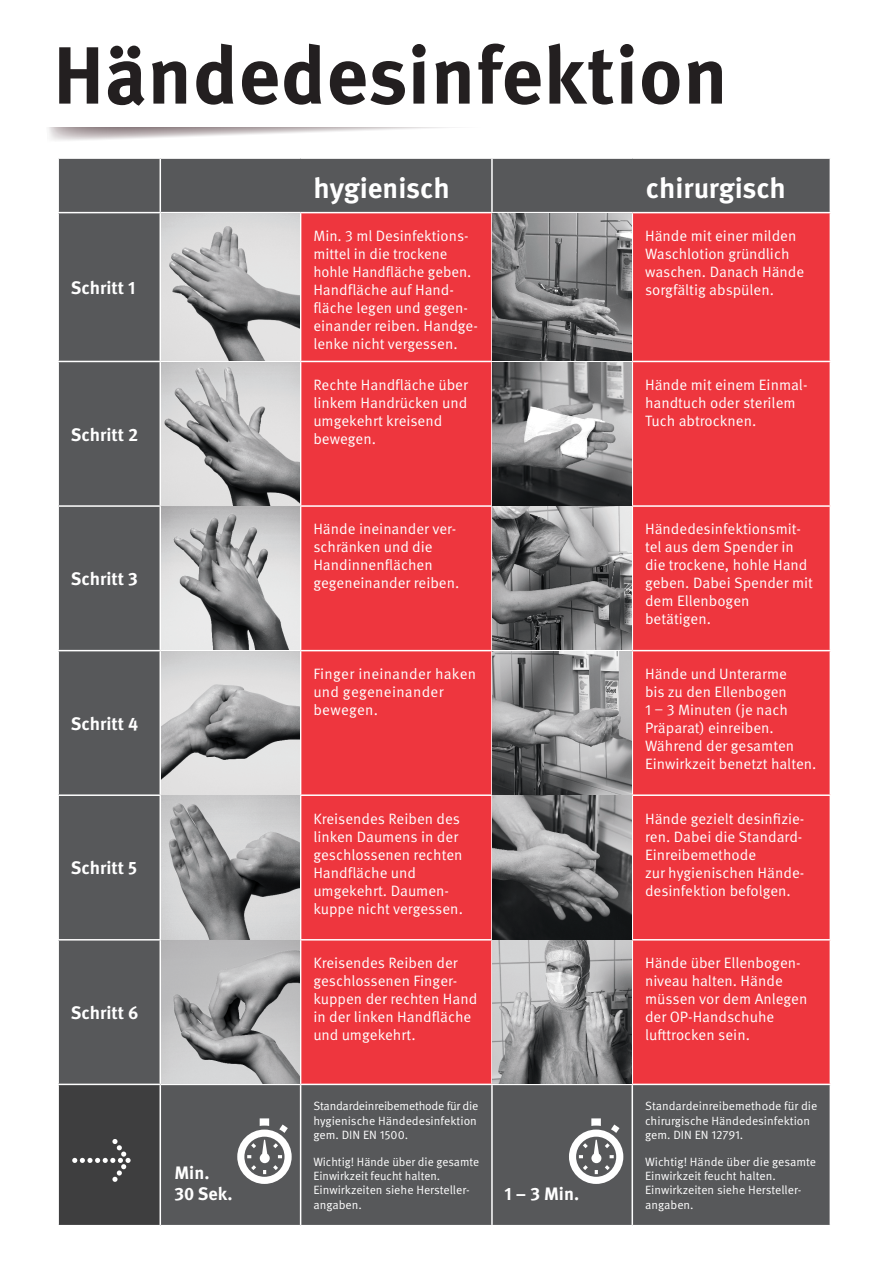
<style>
.page{position:relative;width:893px;height:1263px;background:#fff}
.page>*{position:absolute;margin:0;border:0;box-sizing:border-box;transform-origin:0 0}
.t1{font:700 81px "Meta Pro";letter-spacing:.005em;color:#231f20}
.t2{font:52.5px "Meta Pro Norm";color:#fff}
.t3{font:700 28.5px "Meta Pro";color:#fff}
.t4{font:700 18px/21.6px "Meta Pro";color:#fff}
.t5{font:15px/18px "Meta Pro Norm";color:#fff}
.t6{font:15px/18px "Meta Pro Norm";letter-spacing:.02em;color:#fff}
.t7{font:12px/14.4px "Meta Pro Norm";color:#fff}
</style>
<div class="page">
<div style="left:59px;top:159px;width:771px;height:925px;background:#57585a"></div>
<div style="left:301px;top:213px;width:190px;height:871px;background:#ee363e"></div>
<div style="left:633px;top:213px;width:197px;height:871px;background:#ee363e"></div>
<div style="left:58px;top:1084px;width:102px;height:142px;background:#3e3e3f"></div>
<div style="left:161px;top:1085px;width:669px;height:140px;background:#57585a"></div>
<div style="left:301px;top:1085px;width:330px;height:140px;background:#57585a"></div>
<hr style="left:160px;top:159px;width:1px;height:53px;background:#fff">
<hr style="left:491px;top:159px;width:2px;height:53px;background:#fff">
<hr style="left:57px;top:212px;width:103px;height:1px;background:#fff">
<hr style="left:160px;top:212px;width:141px;height:1px;background:#fff">
<hr style="left:160px;top:213px;width:1px;height:148px;background:#fff">
<hr style="left:301px;top:212px;width:191px;height:1px;background:#fff">
<hr style="left:300px;top:213px;width:1px;height:148px;background:#fff">
<hr style="left:492px;top:212px;width:140px;height:1px;background:#fff">
<hr style="left:491px;top:213px;width:2px;height:148px;background:#fff">
<hr style="left:632px;top:212px;width:199px;height:1px;background:#fff">
<hr style="left:631px;top:213px;width:2px;height:148px;background:#fff">
<hr style="left:57px;top:361px;width:103px;height:1px;background:#fff">
<hr style="left:160px;top:361px;width:141px;height:1px;background:#fff">
<hr style="left:160px;top:362px;width:1px;height:143px;background:#fff">
<hr style="left:301px;top:361px;width:191px;height:1px;background:#fff">
<hr style="left:300px;top:362px;width:1px;height:143px;background:#fff">
<hr style="left:492px;top:361px;width:140px;height:1px;background:#fff">
<hr style="left:491px;top:362px;width:2px;height:143px;background:#fff">
<hr style="left:632px;top:361px;width:199px;height:1px;background:#fff">
<hr style="left:631px;top:362px;width:2px;height:143px;background:#fff">
<hr style="left:57px;top:505px;width:103px;height:2px;background:#fff">
<hr style="left:160px;top:505px;width:141px;height:2px;background:#fff">
<hr style="left:160px;top:507px;width:1px;height:143px;background:#fff">
<hr style="left:301px;top:505px;width:191px;height:2px;background:#fff">
<hr style="left:300px;top:507px;width:1px;height:143px;background:#fff">
<hr style="left:492px;top:505px;width:140px;height:2px;background:#fff">
<hr style="left:491px;top:507px;width:2px;height:143px;background:#fff">
<hr style="left:632px;top:505px;width:199px;height:2px;background:#fff">
<hr style="left:631px;top:507px;width:2px;height:143px;background:#fff">
<hr style="left:57px;top:650px;width:103px;height:1px;background:#fff">
<hr style="left:160px;top:650px;width:141px;height:1px;background:#fff">
<hr style="left:160px;top:651px;width:1px;height:143px;background:#fff">
<hr style="left:301px;top:650px;width:191px;height:1px;background:#fff">
<hr style="left:300px;top:651px;width:1px;height:143px;background:#fff">
<hr style="left:492px;top:650px;width:140px;height:1px;background:#fff">
<hr style="left:491px;top:651px;width:2px;height:143px;background:#fff">
<hr style="left:632px;top:650px;width:199px;height:1px;background:#fff">
<hr style="left:631px;top:651px;width:2px;height:143px;background:#fff">
<hr style="left:57px;top:794px;width:103px;height:2px;background:#fff">
<hr style="left:160px;top:794px;width:141px;height:2px;background:#fff">
<hr style="left:160px;top:796px;width:1px;height:143px;background:#fff">
<hr style="left:301px;top:794px;width:191px;height:2px;background:#fff">
<hr style="left:300px;top:796px;width:1px;height:143px;background:#fff">
<hr style="left:492px;top:794px;width:140px;height:2px;background:#fff">
<hr style="left:491px;top:796px;width:2px;height:143px;background:#fff">
<hr style="left:632px;top:794px;width:199px;height:2px;background:#fff">
<hr style="left:631px;top:796px;width:2px;height:143px;background:#fff">
<hr style="left:57px;top:939px;width:103px;height:1px;background:#fff">
<hr style="left:160px;top:939px;width:141px;height:1px;background:#fff">
<hr style="left:160px;top:940px;width:1px;height:144px;background:#fff">
<hr style="left:301px;top:939px;width:191px;height:1px;background:#fff">
<hr style="left:300px;top:940px;width:1px;height:144px;background:#fff">
<hr style="left:492px;top:939px;width:140px;height:1px;background:#fff">
<hr style="left:491px;top:940px;width:2px;height:144px;background:#fff">
<hr style="left:632px;top:939px;width:199px;height:1px;background:#fff">
<hr style="left:631px;top:940px;width:2px;height:144px;background:#fff">
<hr style="left:57px;top:1084px;width:103px;height:1px;background:#fff">
<hr style="left:57px;top:1085px;width:2px;height:140px;background:#fff">
<hr style="left:300px;top:1085px;width:1px;height:140px;background:#fff">
<hr style="left:491px;top:1085px;width:2px;height:140px;background:#fff">
<hr style="left:631px;top:1085px;width:2px;height:140px;background:#fff">
<hr style="left:57px;top:1225px;width:103px;height:1px;background:#fff">
<img style="left:161px;top:213px;width:139px;height:148px">
<img style="left:493px;top:213px;width:138px;height:148px">
<svg style="left:161px;top:362px;width:139px;height:143px;background:#b5b5b6"></svg>
<svg style="left:493px;top:362px;width:138px;height:143px;background:#7d7e7f"></svg>
<img style="left:161px;top:507px;width:139px;height:143px">
<img style="left:493px;top:507px;width:138px;height:143px">
<svg style="left:161px;top:651px;width:139px;height:143px;background:#b9b9ba"></svg>
<svg style="left:493px;top:651px;width:138px;height:143px;background:#8a8b8c"></svg>
<img style="left:161px;top:796px;width:139px;height:144px">
<img style="left:493px;top:796px;width:138px;height:144px">
<svg style="left:161px;top:940px;width:139px;height:144px;background:#a9a9ab"></svg>
<svg style="left:493px;top:940px;width:138px;height:144px;background:#9b9c9d"></svg>
<svg style="left:237px;top:1118px;width:55px;height:66px"></svg>
<svg style="left:569px;top:1118px;width:54px;height:66px"></svg>
<h1 class="t1" style="left:53px;top:12px;width:676px">Händedesinfektion</h1>
<p class="t4" style="left:71px;top:276px;width:66px">Schritt 1</p>
<p class="t4" style="left:71px;top:422px;width:69px">Schritt 2</p>
<p class="t4" style="left:71px;top:567px;width:68px">Schritt 3</p>
<p class="t4" style="left:71px;top:711px;width:69px">Schritt 4</p>
<p class="t4" style="left:71px;top:856px;width:68px">Schritt 5</p>
<p class="t4" style="left:71px;top:1001px;width:69px">Schritt 6</p>
<h2 class="t2" style="left:71px;top:1117px;width:63px">→</h2>
<p class="t4" style="left:174px;top:1160px;width:60px">Min.<br>30 Sek.</p>
<h3 class="t3" style="left:313px;top:166px;width:138px">hygienisch</h3>
<h3 class="t3" style="left:646px;top:166px;width:142px">chirurgisch</h3>
<p class="t5" style="left:313px;top:226px;width:166px">Min. 3 ml Desinfektions&shy;mittel in die trockene hohle Handfläche geben.<br>Handfläche auf Hand&shy;fläche legen und gegen&shy;einander reiben. Handge&shy;lenke nicht vergessen.</p>
<p class="t5" style="left:645px;top:226px;width:161px">Hände mit einer milden<br>Waschlotion gründlich waschen. Danach Hände sorgfältig abspülen.</p>
<p class="t5" style="left:313px;top:375px;width:156px">Rechte Handfläche über linkem Handrücken und umgekehrt kreisend bewegen.</p>
<p class="t5" style="left:645px;top:375px;width:164px">Hände mit einem Einmal&shy;handtuch oder sterilem<br>Tuch abtrocknen.</p>
<p class="t5" style="left:313px;top:519px;width:148px">Hände ineinander ver&shy;schränken und die<br>Handinnenflächen gegeneinander reiben.</p>
<p class="t5" style="left:645px;top:519px;width:170px">Händedesinfektionsmit&shy;tel aus dem Spender in die trockene, hohle Hand geben. Dabei Spender mit dem Ellenbogen betätigen.</p>
<p class="t6" style="left:313px;top:664px;width:164px">Finger ineinander haken und gegeneinander bewegen.</p>
<p class="t5" style="left:645px;top:664px;width:173px">Hände und Unterarme<br>bis zu den Ellenbogen<br>1 – 3 Minuten (je nach<br>Präparat) einreiben.<br>Während der gesamten<br>Einwirkzeit benetzt halten.</p>
<p class="t5" style="left:313px;top:808px;width:151px">Kreisendes Reiben des linken Daumens in der geschlossenen rechten<br>Handfläche und umgekehrt. Daumen&shy;kuppe nicht vergessen.</p>
<p class="t5" style="left:645px;top:808px;width:161px">Hände gezielt desinfizie&shy;ren. Dabei die Standard-<br>Einreibemethode<br>zur hygienischen Hände&shy;desinfektion befolgen.</p>
<p class="t5" style="left:313px;top:953px;width:165px">Kreisendes Reiben der geschlossenen Finger&shy;kuppen der rechten Hand in der linken Handfläche und umgekehrt.</p>
<p class="t5" style="left:645px;top:953px;width:164px">Hände über Ellenbogen&shy;niveau halten. Hände müssen vor dem Anlegen der OP-Handschuhe lufttrocken sein.</p>
<p class="t7" style="left:313px;top:1098px;width:167px">Standardeinreibemethode für die hygienische Händedesinfektion gem. DIN EN 1500.</p>
<p class="t7" style="left:313px;top:1153px;width:167px">Wichtig! Hände über die gesamte<br>Einwirkzeit feucht halten.<br>Einwirkzeiten siehe Hersteller&shy;angaben.</p>
<p class="t4" style="left:504px;top:1182px;width:76px">1 – 3 Min.</p>
<p class="t7" style="left:645px;top:1098px;width:174px">Standardeinreibemethode für die chirurgische Händedesinfektion gem. DIN EN 12791.</p>
<p class="t7" style="left:645px;top:1153px;width:173px">Wichtig! Hände über die gesamte<br>Einwirkzeit feucht halten.<br>Einwirkzeiten siehe Hersteller&shy;angaben.</p>
</div>
